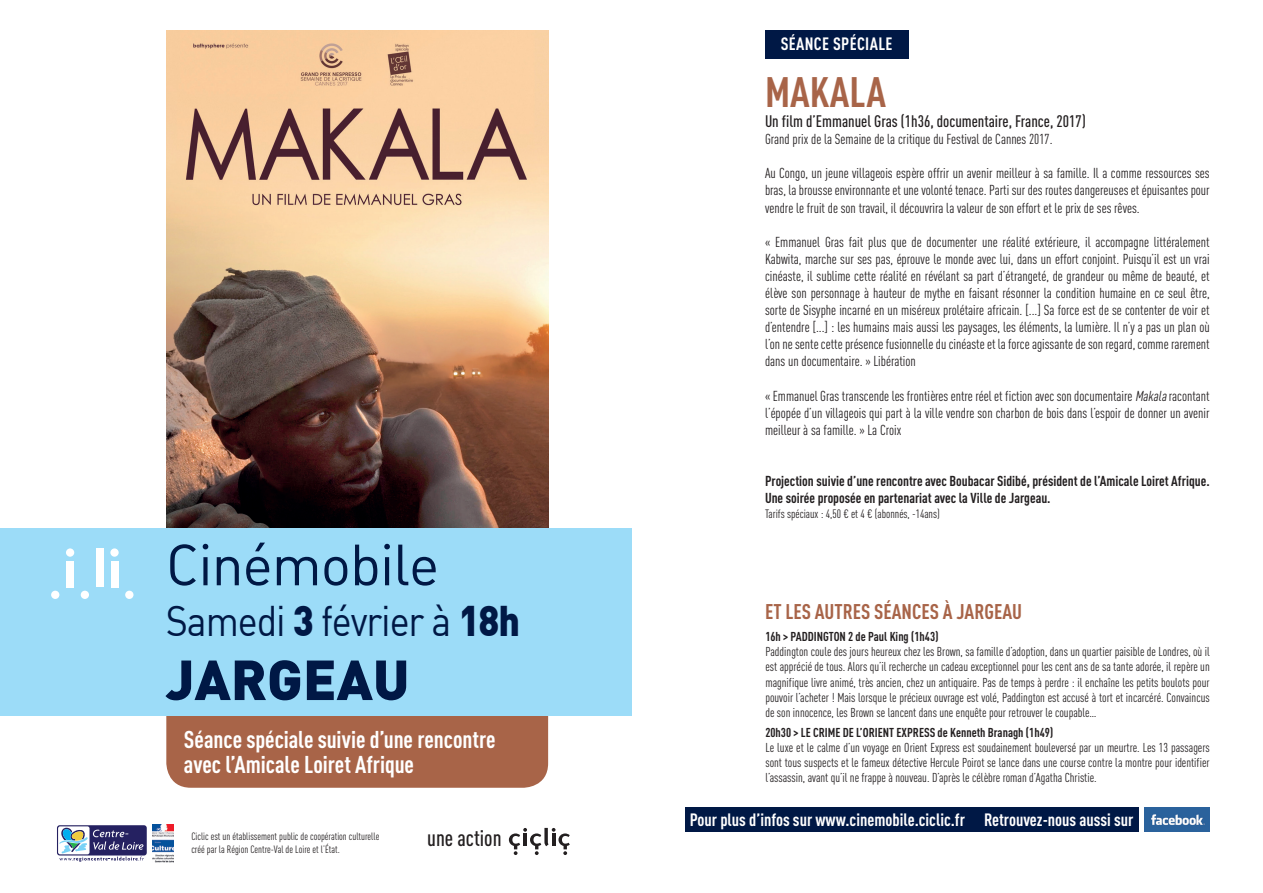
<style>
.page{position:relative;width:1263px;height:893px;background:#fff}
.page>*{position:absolute;margin:0;border:0;box-sizing:border-box;transform-origin:0 0}
.t1{font:57.15px "DIN Alternate";letter-spacing:-.02em;color:#001845}
.t2{font:900 55.5px "DIN";color:#001845}
.t3{font:42px "DIN";letter-spacing:-.03em;color:#001845;scale:.9 1}
.t4{font:700 42px "DIN Cond";color:#a86448}
.t5{font:700 24px/25.5px "DIN Cond";color:#fff}
.t6{font:500 22.5px "DIN Cond";color:#231f20}
.t7{font:700 21px "DIN Cond";color:#a86448}
.t8{font:700 17.7px "DIN Cond";color:#fff}
.t9{font:700 17.7px "DIN Cond";letter-spacing:.02em;color:#fff}
.t10{font:500 16.5px "DIN Cond";color:#231f20}
.t11{font:14.25px/17.1px "DIN Cond";color:#231f20;text-align:justify}
.t12{font:700 14.25px/17.1px "DIN Cond";color:#231f20}
.t13{font:12.75px/15.3px "DIN Cond";color:#231f20;text-align:justify}
.t14{font:700 12.75px "DIN Cond";color:#231f20}
.t15{font:12px "DIN Cond";color:#231f20}
.t16{font:10.5px/12.6px "DIN Cond";color:#231f20}
.s1{font-weight:900}
.s2{font-style:italic}
</style>
<div class="page">
<div style="left:166px;top:715px;width:382px;height:73px;background:#a86448"></div>
<img style="left:166px;top:30px;width:382px;height:498px">
<div style="left:0;top:528px;width:631px;height:187px;background:#9cdcf8"></div>
<div style="left:66px;top:561px;width:8px;height:26px;background:#fff"></div>
<div style="left:66px;top:548px;width:8px;height:9px;background:#fff;border-radius:50%"></div>
<div style="left:110px;top:548px;width:9px;height:9px;background:#fff;border-radius:50%"></div>
<div style="left:96px;top:548px;width:7px;height:39px;background:#fff"></div>
<div style="left:111px;top:561px;width:7px;height:26px;background:#fff"></div>
<div style="left:51px;top:591px;width:8px;height:8px;background:#fff;border-radius:50%"></div>
<div style="left:81px;top:591px;width:8px;height:8px;background:#fff;border-radius:50%"></div>
<div style="left:125px;top:591px;width:8px;height:8px;background:#fff;border-radius:50%"></div>
<svg style="left:509px;top:828px;width:61px;height:27px"></svg>
<div style="left:765px;top:30px;width:143px;height:29px;background:#001845"></div>
<div style="left:685px;top:808px;width:453px;height:24px;background:#001845"></div>
<img style="left:1145px;top:808px;width:65px;height:24px">
<div style="left:57px;top:825px;width:90px;height:30px;background:#252161;border-radius:3px"></div>
<div style="left:58px;top:826px;width:32px;height:28px;background:#fff;border-radius:2px"></div>
<svg style="left:59px;top:828px;width:85px;height:34px"></svg>
<svg style="left:152px;top:825px;width:1px;height:35px"></svg>
<img style="left:153px;top:825px;width:21px;height:37px">
<h1 class="t1" style="left:166px;top:529px;width:275px">Cinémobile</h1>
<h3 class="t3" style="left:166px;top:595px;width:395px">Samedi <span class="s1">3</span> février à <span class="s1">18h</span></h3>
<h2 class="t2" style="left:166px;top:643px;width:245px">JARGEAU</h2>
<h3 class="t5" style="left:184px;top:726px;width:313px">Séance spéciale suivie d’une rencontre avec l’Amicale Loiret Afrique</h3>
<p class="t16" style="left:191px;top:830px;width:190px">Ciclic est un établissement public de coopération culturelle créé par la Région Centre-Val de Loire et l’État.</p>
<h3 class="t6" style="left:427px;top:824px;width:76px">une action</h3>
<p class="t9" style="left:781px;top:33px;width:113px">SÉANCE SPÉCIALE</p>
<h3 class="t4" style="left:765px;top:67px;width:123px">MAKALA</h3>
<p class="t10" style="left:765px;top:111px;width:322px">Un film d’Emmanuel Gras (1h36, documentaire, France, 2017)</p>
<p class="t11" style="left:765px;top:130px;width:289px">Grand prix de la Semaine de la critique du Festival de Cannes 2017.</p>
<p class="t11" style="left:765px;top:165px;width:446px">Au Congo, un jeune villageois espère offrir un avenir meilleur à sa famille. Il a comme ressources ses bras, la brousse environnante et une volonté tenace. Parti sur des routes dangereuses et épuisantes pour vendre le fruit de son travail, il découvrira la valeur de son effort et le prix de ses rêves.</p>
<p class="t11" style="left:765px;top:233px;width:446px">« Emmanuel Gras fait plus que de documenter une réalité extérieure, il accompagne littéralement Kabwita, marche sur ses pas, éprouve le monde avec lui, dans un effort conjoint. Puisqu’il est un vrai cinéaste, il sublime cette réalité en révélant sa part d’étrangeté, de grandeur ou même de beauté, et élève son personnage à hauteur de mythe en faisant résonner la condition humaine en ce seul être, sorte de Sisyphe incarné en un miséreux prolétaire africain. [...] Sa force est de se contenter de voir et d’entendre [...] : les humains mais aussi les paysages, les éléments, la lumière. Il n’y a pas un plan où l’on ne sente cette présence fusionnelle du cinéaste et la force agissante de son regard, comme rarement dans un documentaire. » Libération</p>
<p class="t11" style="left:765px;top:387px;width:446px">« Emmanuel Gras transcende les frontières entre réel et fiction avec son documentaire <span class="s2">Makala</span>racontant l’épopée d’un villageois qui part à la ville vendre son charbon de bois dans l’espoir de donner un avenir meilleur à sa famille. » La Croix</p>
<p class="t12" style="left:765px;top:472px;width:446px">Projection suivie d’une rencontre avec Boubacar Sidibé, président de l’Amicale Loiret Afrique.<br>Une soirée proposée en partenariat avec la Ville de Jargeau.</p>
<p class="t15" style="left:765px;top:506px;width:176px">Tarifs spéciaux : 4,50 € et 4 € (abonnés, -14ans)</p>
<h3 class="t7" style="left:765px;top:598px;width:259px">ET LES AUTRES SÉANCES À JARGEAU</h3>
<p class="t14" style="left:765px;top:629px;width:175px">16h &gt; PADDINGTON 2 de Paul King (1h43)</p>
<p class="t13" style="left:765px;top:644px;width:446px">Paddington coule des jours heureux chez les Brown, sa famille d’adoption, dans un quartier paisible de Londres, où il est apprécié de tous. Alors qu’il recherche un cadeau exceptionnel pour les cent ans de sa tante adorée, il repère un magnifique livre animé, très ancien, chez un antiquaire. Pas de temps à perdre : il enchaîne les petits boulots pour pouvoir l’acheter ! Mais lorsque le précieux ouvrage est volé, Paddington est accusé à tort et incarcéré. Convaincus de son innocence, les Brown se lancent dans une enquête pour retrouver le coupable…</p>
<p class="t14" style="left:765px;top:725px;width:289px">20h30 &gt; LE CRIME DE L’ORIENT EXPRESS de Kenneth Branagh (1h49)</p>
<p class="t13" style="left:765px;top:740px;width:446px">Le luxe et le calme d’un voyage en Orient Express est soudainement bouleversé par un meurtre. Les 13 passagers sont tous suspects et le fameux détective Hercule Poirot se lance dans une course contre la montre pour identifier l’assassin, avant qu’il ne frappe à nouveau. D’après le célèbre roman d’Agatha Christie.</p>
<p class="t8" style="left:690px;top:809px;width:445px">Pour plus d’infos sur www.cinemobile.ciclic.fr Retrouvez-nous aussi sur</p>
</div>
